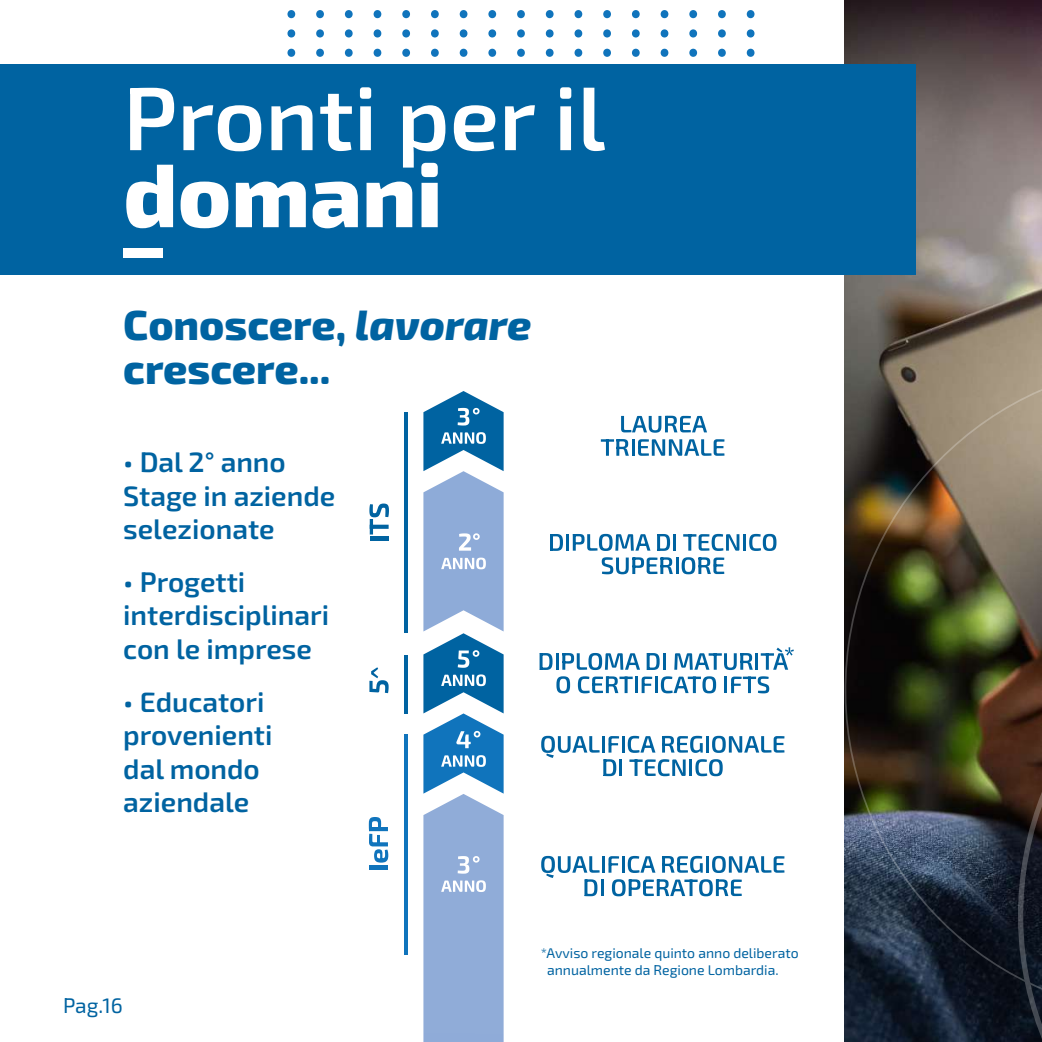
<style>
.page{position:relative;width:1042px;height:1042px;background:#fff}
.page>*{position:absolute;margin:0;border:0;box-sizing:border-box;transform-origin:0 0}
.t1{font:600 89.25px "Exo 2";color:#fff}
.t2{font:800 89.25px "Exo 2";color:#fff}
.t3{font:800 42px/43.8px "Exo 2";color:#0063a1}
.t4{font:600 28px/33.6px "Exo 2";color:#0063a1}
.t5{font:21px "Exo 2";color:#0063a1}
.t6{font:14px/16.8px "Exo 2";color:#0063a1}
.s1{font-style:italic}
</style>
<div class="page">
<img style="left:844px;top:0;width:198px;height:1042px">
<div style="left:287px;top:10px;width:8px;height:8px;background:#1074bc;border-radius:50%"></div>
<div style="left:316px;top:10px;width:8px;height:8px;background:#1074bc;border-radius:50%"></div>
<div style="left:345px;top:10px;width:8px;height:8px;background:#1074bc;border-radius:50%"></div>
<div style="left:374px;top:10px;width:7px;height:8px;background:#1074bc;border-radius:50%"></div>
<div style="left:402px;top:10px;width:8px;height:8px;background:#1074bc;border-radius:50%"></div>
<div style="left:431px;top:10px;width:8px;height:8px;background:#1074bc;border-radius:50%"></div>
<div style="left:460px;top:10px;width:7px;height:8px;background:#1074bc;border-radius:50%"></div>
<div style="left:488px;top:10px;width:8px;height:8px;background:#1074bc;border-radius:50%"></div>
<div style="left:517px;top:10px;width:8px;height:8px;background:#1074bc;border-radius:50%"></div>
<div style="left:546px;top:10px;width:7px;height:8px;background:#1074bc;border-radius:50%"></div>
<div style="left:574px;top:10px;width:8px;height:8px;background:#1074bc;border-radius:50%"></div>
<div style="left:603px;top:10px;width:8px;height:8px;background:#1074bc;border-radius:50%"></div>
<div style="left:632px;top:10px;width:8px;height:8px;background:#1074bc;border-radius:50%"></div>
<div style="left:660px;top:10px;width:8px;height:8px;background:#1074bc;border-radius:50%"></div>
<div style="left:689px;top:10px;width:8px;height:8px;background:#1074bc;border-radius:50%"></div>
<div style="left:718px;top:10px;width:8px;height:8px;background:#1074bc;border-radius:50%"></div>
<div style="left:747px;top:10px;width:7px;height:8px;background:#1074bc;border-radius:50%"></div>
<div style="left:287px;top:29px;width:8px;height:9px;background:#1074bc;border-radius:50%"></div>
<div style="left:316px;top:29px;width:8px;height:9px;background:#1074bc;border-radius:50%"></div>
<div style="left:345px;top:29px;width:8px;height:9px;background:#1074bc;border-radius:50%"></div>
<div style="left:374px;top:29px;width:7px;height:9px;background:#1074bc;border-radius:50%"></div>
<div style="left:402px;top:29px;width:8px;height:9px;background:#1074bc;border-radius:50%"></div>
<div style="left:431px;top:29px;width:8px;height:9px;background:#1074bc;border-radius:50%"></div>
<div style="left:460px;top:29px;width:7px;height:9px;background:#1074bc;border-radius:50%"></div>
<div style="left:488px;top:29px;width:8px;height:9px;background:#1074bc;border-radius:50%"></div>
<div style="left:517px;top:29px;width:8px;height:9px;background:#1074bc;border-radius:50%"></div>
<div style="left:546px;top:29px;width:7px;height:9px;background:#1074bc;border-radius:50%"></div>
<svg style="left:574px;top:29px;width:8px;height:9px"></svg>
<div style="left:603px;top:29px;width:8px;height:9px;background:#1074bc;border-radius:50%"></div>
<div style="left:632px;top:29px;width:8px;height:9px;background:#1074bc;border-radius:50%"></div>
<svg style="left:660px;top:29px;width:8px;height:9px"></svg>
<div style="left:689px;top:29px;width:8px;height:9px;background:#1074bc;border-radius:50%"></div>
<div style="left:718px;top:29px;width:8px;height:9px;background:#1074bc;border-radius:50%"></div>
<div style="left:747px;top:29px;width:7px;height:9px;background:#1074bc;border-radius:50%"></div>
<div style="left:287px;top:49px;width:8px;height:8px;background:#1074bc;border-radius:50%"></div>
<div style="left:316px;top:49px;width:8px;height:8px;background:#1074bc;border-radius:50%"></div>
<div style="left:345px;top:49px;width:8px;height:8px;background:#1074bc;border-radius:50%"></div>
<div style="left:374px;top:49px;width:7px;height:8px;background:#1074bc;border-radius:50%"></div>
<div style="left:402px;top:49px;width:8px;height:8px;background:#1074bc;border-radius:50%"></div>
<div style="left:431px;top:49px;width:8px;height:8px;background:#1074bc;border-radius:50%"></div>
<div style="left:460px;top:49px;width:7px;height:8px;background:#1074bc;border-radius:50%"></div>
<div style="left:488px;top:49px;width:8px;height:8px;background:#1074bc;border-radius:50%"></div>
<div style="left:517px;top:49px;width:8px;height:8px;background:#1074bc;border-radius:50%"></div>
<div style="left:546px;top:49px;width:7px;height:8px;background:#1074bc;border-radius:50%"></div>
<div style="left:574px;top:49px;width:8px;height:8px;background:#1074bc;border-radius:50%"></div>
<div style="left:603px;top:49px;width:8px;height:8px;background:#1074bc;border-radius:50%"></div>
<div style="left:632px;top:49px;width:8px;height:8px;background:#1074bc;border-radius:50%"></div>
<div style="left:660px;top:49px;width:8px;height:8px;background:#1074bc;border-radius:50%"></div>
<div style="left:689px;top:49px;width:8px;height:8px;background:#1074bc;border-radius:50%"></div>
<div style="left:718px;top:49px;width:8px;height:8px;background:#1074bc;border-radius:50%"></div>
<div style="left:747px;top:49px;width:7px;height:8px;background:#1074bc;border-radius:50%"></div>
<div style="left:0;top:64px;width:915px;height:210px;background:#0063a1"></div>
<img style="left:844px;top:361px;width:198px;height:677px">
<div style="left:423px;top:794px;width:80px;height:248px;background:#90acd8"></div>
<svg style="left:458px;top:856px;width:21px;height:17px"></svg>
<svg style="left:441px;top:880px;width:45px;height:12px"></svg>
<svg style="left:621px;top:416px;width:86px;height:17px"></svg>
<svg style="left:601px;top:439px;width:28px;height:17px"></svg>
<hr style="left:631px;top:439px;width:3px;height:17px;background:#0063a1">
<svg style="left:638px;top:439px;width:86px;height:17px"></svg>
<svg style="left:539px;top:653px;width:13px;height:17px"></svg>
<hr style="left:556px;top:653px;width:3px;height:17px;background:#0063a1">
<svg style="left:562px;top:653px;width:78px;height:17px"></svg>
<svg style="left:646px;top:653px;width:13px;height:17px"></svg>
<hr style="left:663px;top:653px;width:3px;height:17px;background:#0063a1">
<svg style="left:674px;top:653px;width:35px;height:17px"></svg>
<hr style="left:708px;top:653px;width:14px;height:3px;background:#0063a1">
<hr style="left:714px;top:653px;width:3px;height:17px;background:#0063a1">
<svg style="left:724px;top:653px;width:29px;height:17px"></svg>
<hr style="left:755px;top:653px;width:3px;height:17px;background:#0063a1">
<svg style="left:556px;top:676px;width:14px;height:17px"></svg>
<svg style="left:578px;top:676px;width:40px;height:17px"></svg>
<hr style="left:619px;top:676px;width:14px;height:3px;background:#0063a1">
<hr style="left:624px;top:676px;width:3px;height:17px;background:#0063a1">
<hr style="left:635px;top:676px;width:3px;height:17px;background:#0063a1">
<svg style="left:641px;top:676px;width:11px;height:17px"></svg>
<hr style="left:655px;top:676px;width:3px;height:17px;background:#0063a1">
<svg style="left:661px;top:676px;width:55px;height:17px"></svg>
<hr style="left:724px;top:676px;width:3px;height:17px;background:#0063a1">
<svg style="left:731px;top:676px;width:38px;height:17px"></svg>
<hr style="left:621px;top:736px;width:3px;height:16px;background:#0063a1">
<svg style="left:628px;top:736px;width:27px;height:17px"></svg>
<svg style="left:662px;top:736px;width:41px;height:17px"></svg>
<hr style="left:706px;top:736px;width:3px;height:16px;background:#0063a1">
<svg style="left:712px;top:736px;width:72px;height:17px"></svg>
<svg style="left:541px;top:736px;width:78px;height:40px"></svg>
<hr style="left:619px;top:759px;width:3px;height:17px;background:#0063a1">
<svg style="left:629px;top:759px;width:56px;height:17px"></svg>
<hr style="left:689px;top:759px;width:3px;height:17px;background:#0063a1">
<svg style="left:695px;top:759px;width:28px;height:17px"></svg>
<hr style="left:602px;top:856px;width:3px;height:16px;background:#0063a1">
<svg style="left:608px;top:856px;width:11px;height:16px"></svg>
<hr style="left:621px;top:856px;width:3px;height:16px;background:#0063a1">
<svg style="left:628px;top:856px;width:27px;height:17px"></svg>
<svg style="left:662px;top:856px;width:41px;height:17px"></svg>
<hr style="left:706px;top:856px;width:3px;height:16px;background:#0063a1">
<svg style="left:712px;top:856px;width:72px;height:17px"></svg>
<svg style="left:541px;top:856px;width:58px;height:40px"></svg>
<hr style="left:600px;top:879px;width:3px;height:17px;background:#0063a1">
<svg style="left:612px;top:879px;width:130px;height:17px"></svg>
<svg style="left:550px;top:534px;width:13px;height:17px"></svg>
<hr style="left:566px;top:534px;width:3px;height:17px;background:#0063a1">
<svg style="left:573px;top:534px;width:77px;height:17px"></svg>
<svg style="left:657px;top:534px;width:13px;height:17px"></svg>
<hr style="left:673px;top:534px;width:3px;height:17px;background:#0063a1">
<svg style="left:683px;top:534px;width:56px;height:17px"></svg>
<hr style="left:743px;top:534px;width:3px;height:17px;background:#0063a1">
<svg style="left:749px;top:534px;width:27px;height:17px"></svg>
<svg style="left:602px;top:557px;width:71px;height:17px"></svg>
<hr style="left:675px;top:557px;width:3px;height:17px;background:#0063a1">
<svg style="left:681px;top:557px;width:43px;height:17px"></svg>
<div style="left:369px;top:865px;width:19px;height:5px;background:#1074bc"></div>
<svg style="left:369px;top:817px;width:19px;height:45px"></svg>
<hr style="left:370px;top:537px;width:19px;height:4px;background:#0063a1">
<hr style="left:370px;top:519px;width:3px;height:15px;background:#0063a1">
<svg style="left:373px;top:525px;width:16px;height:4px"></svg>
<svg style="left:369px;top:503px;width:20px;height:14px"></svg>
<svg style="left:369px;top:667px;width:20px;height:26px"></svg>
<svg style="left:423px;top:391px;width:80px;height:402px"></svg>
<hr style="left:405px;top:734px;width:3px;height:220px;background:#1074bc">
<hr style="left:405px;top:413px;width:3px;height:220px;background:#0063a1">
<hr style="left:405px;top:655px;width:3px;height:58px;background:#0063a1">
<svg style="left:761px;top:647px;width:33px;height:23px"></svg>
<h1 class="t1" style="left:123px;top:54px;width:484px">Pronti per il</h1>
<h1 class="t2" style="left:123px;top:126px;width:321px">domani</h1>
<h1 class="t2" style="left:123px;top:147px;width:41px">_</h1>
<h2 class="t3" style="left:123px;top:301px;width:410px">Conoscere, <span class="s1">lavorare </span>crescere...</h2>
<p class="t4" style="left:123px;top:444px;width:213px">• Dal 2° anno<br>Stage in aziende selezionate</p>
<p class="t4" style="left:123px;top:564px;width:207px">• Progetti interdisciplinari con le imprese</p>
<p class="t4" style="left:123px;top:684px;width:151px">• Educatori provenienti dal mondo aziendale</p>
<p class="t5" style="left:63px;top:991px;width:61px">Pag.16</p>
<p class="t6" style="left:547px;top:944px;width:253px;text-indent:-6px">*Avviso regionale quinto anno deliberato annualmente da Regione Lombardia.</p>
</div>
